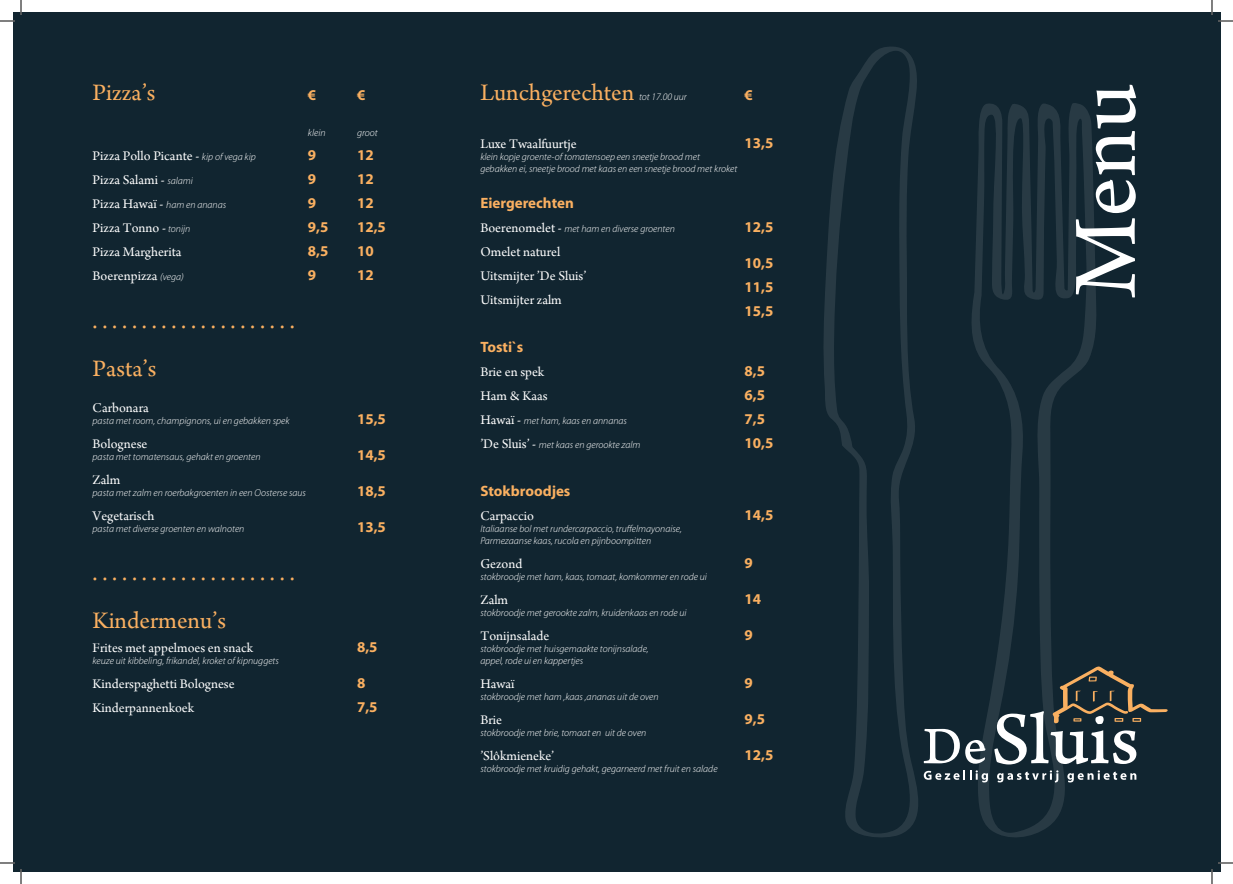
<style>
.page{position:relative;width:1233px;height:884px;background:#fff}
.page>*{position:absolute;margin:0;border:0;box-sizing:border-box;transform-origin:0 0}
.t1{font:95px "Arno Pro";color:#fff}
.t2{font:25px/48px "Arno Pro";color:#fab061}
.t3{font:700 15px/24px "Myriad Pro";color:#fab061}
.t4{font:14px/24px "Arno Pro";color:#fff}
.t5{font:italic 300 10px/12px "Myriad Pro";color:#fff}
.s1{font-family:"Myriad Pro";font-weight:300;font-style:italic;font-size:10px}
.s2{font-family:"Arno Pro";font-weight:400;font-style:normal;font-size:14px}
</style>
<div class="page">
<div style="left:12px;top:12px;width:1208px;height:859px;background:#112530"></div>
<svg style="left:971px;top:103px;width:125px;height:734px"></svg>
<svg style="left:823px;top:47px;width:104px;height:790px"></svg>
<svg style="left:923px;top:729px;width:62px;height:35px"></svg>
<svg style="left:994px;top:666px;width:173px;height:98px"></svg>
<svg style="left:923px;top:770px;width:65px;height:12px"></svg>
<svg style="left:997px;top:770px;width:61px;height:12px"></svg>
<svg style="left:1067px;top:770px;width:69px;height:12px"></svg>
<svg style="left:1218px;top:20px;width:15px;height:2px"></svg>
<svg style="left:1218px;top:862px;width:15px;height:2px"></svg>
<svg style="left:0;top:0;width:22px;height:22px"></svg>
<svg style="left:0;top:862px;width:22px;height:22px"></svg>
<svg style="left:1211px;top:0;width:1px;height:15px"></svg>
<svg style="left:1211px;top:869px;width:1px;height:15px"></svg>
<h2 class="t2" style="left:93px;top:70px;width:64px">Pizza’s</h2>
<h3 class="t4" style="left:93px;top:144px;width:165px">Pizza Pollo Picante - <span class="s1">kip of vega kip<br></span>Pizza Salami - <span class="s1">salami<br></span>Pizza Hawaï - <span class="s1">ham en ananas<br></span>Pizza Tonno - <span class="s1">tonijn<br></span>Pizza Margherita<br>Boerenpizza <span class="s1">(vega)</span></h3>
<h3 class="t3" style="left:308px;top:83px;width:10px">€</h3>
<p class="t5" style="left:308px;top:127px;width:19px">klein</p>
<h3 class="t3" style="left:308px;top:143px;width:22px">9<br>9<br>9<br>9,5<br>8,5<br>9</h3>
<h2 class="t2" style="left:93px;top:298px;width:204px">. . . . . . . . . . . . . . . . . . . . .<br>Pasta’s</h2>
<h3 class="t4" style="left:93px;top:396px;width:58px">Carbonara</h3>
<p class="t5" style="left:93px;top:415px;width:198px">pasta met room, champignons, ui en gebakken spek</p>
<h3 class="t4" style="left:93px;top:432px;width:56px">Bolognese</h3>
<p class="t5" style="left:93px;top:451px;width:169px">pasta met tomatensaus, gehakt en groenten</p>
<h3 class="t4" style="left:93px;top:468px;width:29px">Zalm</h3>
<p class="t5" style="left:93px;top:487px;width:215px">pasta met zalm en roerbakgroenten in een Oosterse saus</p>
<h3 class="t4" style="left:93px;top:504px;width:63px">Vegetarisch</h3>
<p class="t5" style="left:93px;top:523px;width:153px">pasta met diverse groenten en walnoten</p>
<h2 class="t2" style="left:93px;top:550px;width:204px">. . . . . . . . . . . . . . . . . . . . .<br>Kindermenu’s</h2>
<h3 class="t4" style="left:93px;top:636px;width:162px">Frites met appelmoes en snack</h3>
<p class="t5" style="left:93px;top:655px;width:188px">keuze uit kibbeling, frikandel, kroket of kipnuggets</p>
<h3 class="t4" style="left:93px;top:672px;width:144px">Kinderspaghetti Bolognese<br>Kinderpannenkoek</h3>
<h3 class="t3" style="left:357px;top:82px;width:10px">€</h3>
<p class="t5" style="left:357px;top:127px;width:22px">groot</p>
<h3 class="t3" style="left:357px;top:142px;width:30px">12<br>12<br>12<br>12,5<br>10<br>12</h3>
<h3 class="t3" style="left:357px;top:406px;width:30px">15,5</h3>
<h3 class="t3" style="left:357px;top:442px;width:30px">14,5</h3>
<h3 class="t3" style="left:357px;top:478px;width:30px">18,5</h3>
<h3 class="t3" style="left:357px;top:514px;width:30px">13,5</h3>
<h3 class="t3" style="left:357px;top:634px;width:22px">8,5</h3>
<h3 class="t3" style="left:357px;top:670px;width:22px">8<br>7,5</h3>
<h2 class="t2" style="left:480px;top:69px;width:155px">Lunchgerechten</h2>
<p class="t5" style="left:639px;top:91px;width:49px">tot 17.00 uur</p>
<h3 class="t4" style="left:480px;top:132px;width:98px">Luxe Twaalfuurtje</h3>
<p class="t5" style="left:480px;top:151px;width:258px">klein kopje groente-of tomatensoep een sneetje brood met gebakken ei, sneetje brood met kaas en een sneetje brood met kroket</p>
<h3 class="t3" style="left:480px;top:190px;width:95px">Eiergerechten</h3>
<p class="t5" style="left:480px;top:223px;width:196px"><span class="s2">Boerenomelet -</span> met ham en diverse groenten</p>
<h3 class="t4" style="left:480px;top:240px;width:107px">Omelet naturel<br>Uitsmijter ’De Sluis’<br>Uitsmijter zalm</h3>
<h3 class="t3" style="left:480px;top:334px;width:44px">Tosti`s</h3>
<h3 class="t4" style="left:480px;top:360px;width:69px">Brie en spek<br>Ham &amp; Kaas</h3>
<p class="t5" style="left:480px;top:415px;width:148px"><span class="s2">Hawaï -</span> met ham, kaas en annanas</p>
<p class="t5" style="left:480px;top:439px;width:162px"><span class="s2">’De Sluis’ -</span> met kaas en gerookte zalm</p>
<h3 class="t3" style="left:480px;top:478px;width:92px">Stokbroodjes</h3>
<h3 class="t4" style="left:480px;top:504px;width:55px">Carpaccio</h3>
<p class="t5" style="left:480px;top:523px;width:203px">Italiaanse bol met rundercarpaccio, truffelmayonaise,<br>Parmezaanse kaas, rucola en pijnboompitten</p>
<h3 class="t4" style="left:480px;top:552px;width:43px">Gezond</h3>
<p class="t5" style="left:480px;top:571px;width:228px">stokbroodje met ham, kaas, tomaat, komkommer en rode ui</p>
<h3 class="t4" style="left:480px;top:588px;width:29px">Zalm</h3>
<p class="t5" style="left:480px;top:607px;width:208px">stokbroodje met gerookte zalm, kruidenkaas en rode ui</p>
<h3 class="t4" style="left:480px;top:624px;width:70px">Tonijnsalade</h3>
<p class="t5" style="left:480px;top:643px;width:170px">stokbroodje met huisgemaakte tonijnsalade, appel, rode ui en kappertjes</p>
<h3 class="t4" style="left:480px;top:672px;width:36px">Hawaï</h3>
<p class="t5" style="left:480px;top:691px;width:180px">stokbroodje met ham ,kaas ,ananas uit de oven</p>
<h3 class="t4" style="left:480px;top:708px;width:23px">Brie</h3>
<p class="t5" style="left:480px;top:727px;width:167px">stokbroodje met brie, tomaat en uit de oven</p>
<h3 class="t4" style="left:480px;top:744px;width:75px">’Slôkmieneke’</h3>
<p class="t5" style="left:480px;top:763px;width:239px">stokbroodje met kruidig gehakt, gegarneerd met fruit en salade</p>
<h3 class="t3" style="left:744px;top:82px;width:10px">€</h3>
<h3 class="t3" style="left:744px;top:130px;width:30px">13,5</h3>
<h3 class="t3" style="left:744px;top:214px;width:30px">12,5</h3>
<h3 class="t3" style="left:744px;top:250px;width:30px;text-align:justify">10,5<br>11,5<br>15,5</h3>
<h3 class="t3" style="left:744px;top:358px;width:30px">8,5<br>6,5<br>7,5<br>10,5</h3>
<h3 class="t3" style="left:744px;top:502px;width:30px">14,5</h3>
<h3 class="t3" style="left:744px;top:550px;width:10px">9</h3>
<h3 class="t3" style="left:744px;top:586px;width:18px">14</h3>
<h3 class="t3" style="left:744px;top:622px;width:10px">9</h3>
<h3 class="t3" style="left:744px;top:670px;width:10px">9</h3>
<h3 class="t3" style="left:744px;top:706px;width:22px">9,5</h3>
<h3 class="t3" style="left:744px;top:742px;width:30px">12,5</h3>
<h1 class="t1" style="left:1051px;top:298px;width:216px;rotate:-90deg">Menu</h1>
</div>
